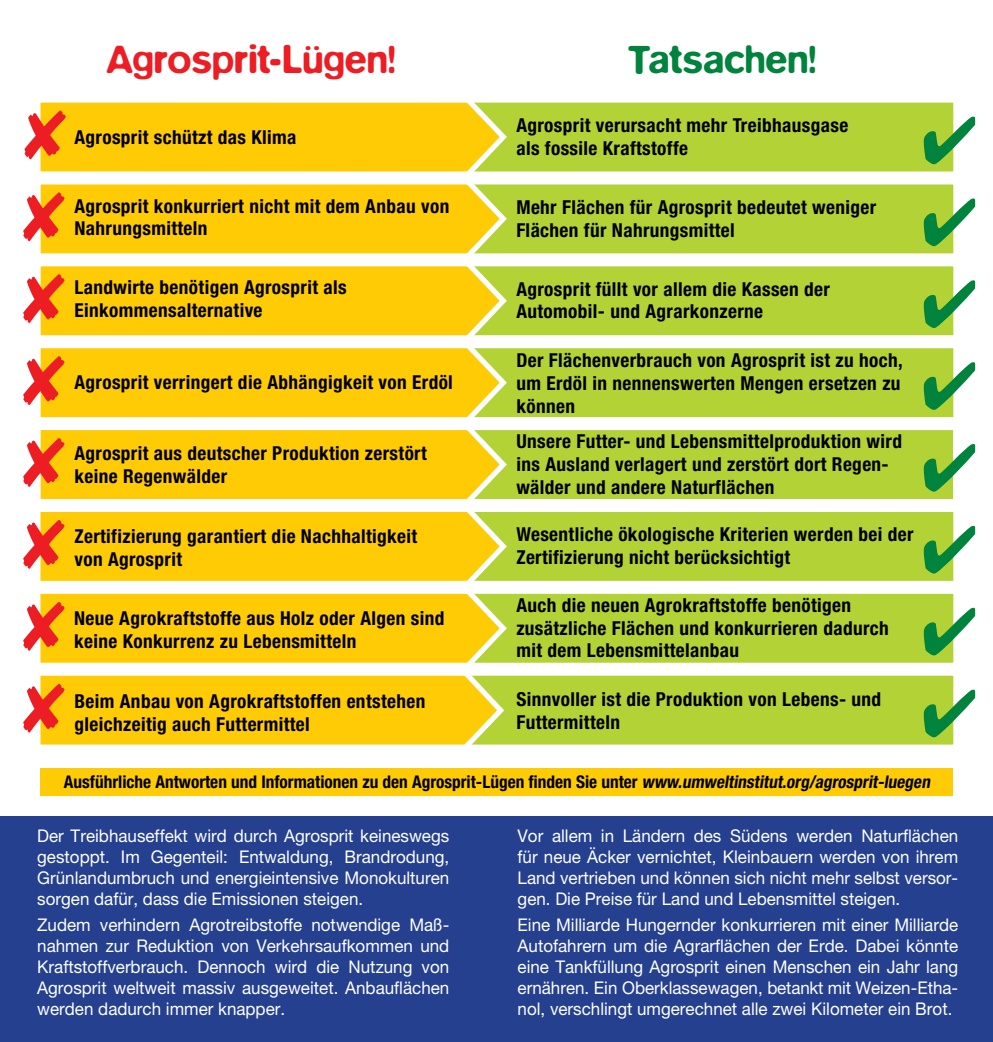
<style>
.page{position:relative;width:993px;height:1042px;background:#fff}
.page>*{position:absolute;margin:0;border:0;box-sizing:border-box;transform-origin:0 0}
.t1{font:59.5px/81.9px "Zapf Dingbats IT Cby BT";color:#00833c;text-align:justify}
.t2{font:500 40.25px "Blur";color:#ed1d24}
.t3{font:500 40.25px "Blur";color:#00833c}
.t4{font:700 condensed 19.25px/22.8px "Helvetica Neue LT Pro";letter-spacing:.02em;color:#000}
.t5{font:17.5px/21px "Helvetica Neue LT Pro";color:#fff;text-align:justify}
.t6{font:700 condensed 17.5px "Helvetica Neue LT Pro";color:#000}
.s1{font-style:italic}
</style>
<div class="page">
<div style="left:0;top:816px;width:992px;height:226px;background:#25408f"></div>
<div style="left:463px;top:97px;width:495px;height:80px;background:#b3d235;border:5px solid #fff"></div>
<div style="left:463px;top:179px;width:495px;height:80px;background:#b3d235;border:5px solid #fff"></div>
<div style="left:463px;top:261px;width:495px;height:79px;background:#b3d235;border:5px solid #fff"></div>
<div style="left:463px;top:343px;width:495px;height:79px;background:#b3d235;border:5px solid #fff"></div>
<div style="left:463px;top:425px;width:494px;height:79px;background:#b3d235;border:5px solid #fff"></div>
<div style="left:431px;top:507px;width:527px;height:79px;background:#b3d235;border:5px solid #fff"></div>
<div style="left:431px;top:588px;width:527px;height:80px;background:#b3d235;border:5px solid #fff"></div>
<div style="left:431px;top:670px;width:527px;height:80px;background:#b3d235;border:5px solid #fff"></div>
<div style="left:41px;top:768px;width:911px;height:27px;background:#ffcb05"></div>
<svg style="left:40px;top:97px;width:470px;height:653px"></svg>
<h2 class="t2" style="left:106px;top:36px;width:290px">Agrosprit-Lügen!</h2>
<h2 class="t3" style="left:627px;top:36px;width:190px">Tatsachen!</h2>
<p class="t4" style="left:74px;top:126px;width:223px">Agrosprit schützt das Klima</p>
<p class="t4" style="left:74px;top:194px;width:376px">Agrosprit konkurriert nicht mit dem Anbau von<br>Nahrungsmitteln</p>
<p class="t4" style="left:74px;top:275px;width:273px">Landwirte benötigen Agrosprit als<br>Einkommensalternative</p>
<p class="t4" style="left:74px;top:371px;width:380px">Agrosprit verringert die Abhängigkeit von Erdöl</p>
<p class="t4" style="left:74px;top:442px;width:354px">Agrosprit aus deutscher Produktion zerstört keine Regenwälder</p>
<p class="t4" style="left:74px;top:524px;width:344px">Zertifizierung garantiert die Nachhaltigkeit von Agrosprit</p>
<p class="t4" style="left:74px;top:606px;width:371px">Neue Agrokraftstoffe aus Holz oder Algen sind keine Konkurrenz zu Lebensmitteln</p>
<p class="t4" style="left:74px;top:689px;width:352px">Beim Anbau von Agrokraftstoffen entstehen gleichzeitig auch Futtermittel</p>
<p class="t4" style="left:516px;top:113px;width:333px">Agrosprit verursacht mehr Treibhausgase als fossile Kraftstoffe</p>
<p class="t4" style="left:516px;top:195px;width:361px">Mehr Flächen für Agrosprit bedeutet weniger<br>Flächen für Nahrungsmittel</p>
<p class="t4" style="left:516px;top:277px;width:315px">Agrosprit füllt vor allem die Kassen der<br>Automobil- und Agrarkonzerne</p>
<p class="t4" style="left:516px;top:349px;width:388px;text-align:justify">Der Flächenverbrauch von Agrosprit ist zu hoch, um Erdöl in nennenswerten Mengen ersetzen zu können</p>
<p class="t4" style="left:516px;top:429px;width:387px">Unsere Futter- und Lebensmittelproduktion wird ins Ausland verlagert und zerstört dort Regen&shy;wälder und andere Naturflächen</p>
<p class="t4" style="left:516px;top:523px;width:398px">Wesentliche ökologische Kriterien werden bei der<br>Zertifizierung nicht berücksichtigt</p>
<p class="t4" style="left:516px;top:593px;width:374px">Auch die neuen Agrokraftstoffe benötigen zusätzliche Flächen und konkurrieren dadurch mit dem Lebensmittelanbau</p>
<p class="t4" style="left:516px;top:688px;width:366px">Sinnvoller ist die Produktion von Lebens- und<br>Futtermitteln</p>
<h1 class="t1" style="left:920px;top:100px;width:58px">✔ ✔ ✔ ✔ ✔ ✔ ✔ ✔</h1>
<p class="t6" style="left:64px;top:771px;width:870px">Ausführliche Antworten und Informationen zu den Agrosprit-Lügen finden Sie unter <span class="s1">www.umweltinstitut.org/agrosprit-luegen</span></p>
<p class="t5" style="left:37px;top:825px;width:413px">Der Treibhauseffekt wird durch Agrosprit keineswegs gestoppt. Im Gegenteil: Entwaldung, Brandrodung, Grünlandumbruch und energieintensive Monokulturen sorgen dafür, dass die Emissionen steigen.</p>
<p class="t5" style="left:37px;top:914px;width:413px">Zudem verhindern Agrotreibstoffe notwendige Maß&shy;nahmen zur Reduktion von Verkehrsaufkommen und Kraftstoffverbrauch. Dennoch wird die Nutzung von Agrosprit weltweit massiv ausgeweitet. Anbauflächen werden dadurch immer knapper.</p>
<p class="t5" style="left:517px;top:825px;width:442px">Vor allem in Ländern des Südens werden Naturflächen für neue Äcker vernichtet, Kleinbauern werden von ihrem Land vertrieben und können sich nicht mehr selbst versor&shy;gen. Die Preise für Land und Lebensmittel steigen.</p>
<p class="t5" style="left:517px;top:914px;width:442px">Eine Milliarde Hungernder konkurrieren mit einer Milliarde Autofahrern um die Agrarflächen der Erde. Dabei könnte eine Tankfüllung Agrosprit einen Menschen ein Jahr lang ernähren. Ein Oberklassewagen, betankt mit Weizen-Etha&shy;nol, verschlingt umgerechnet alle zwei Kilometer ein Brot.</p>
</div>
